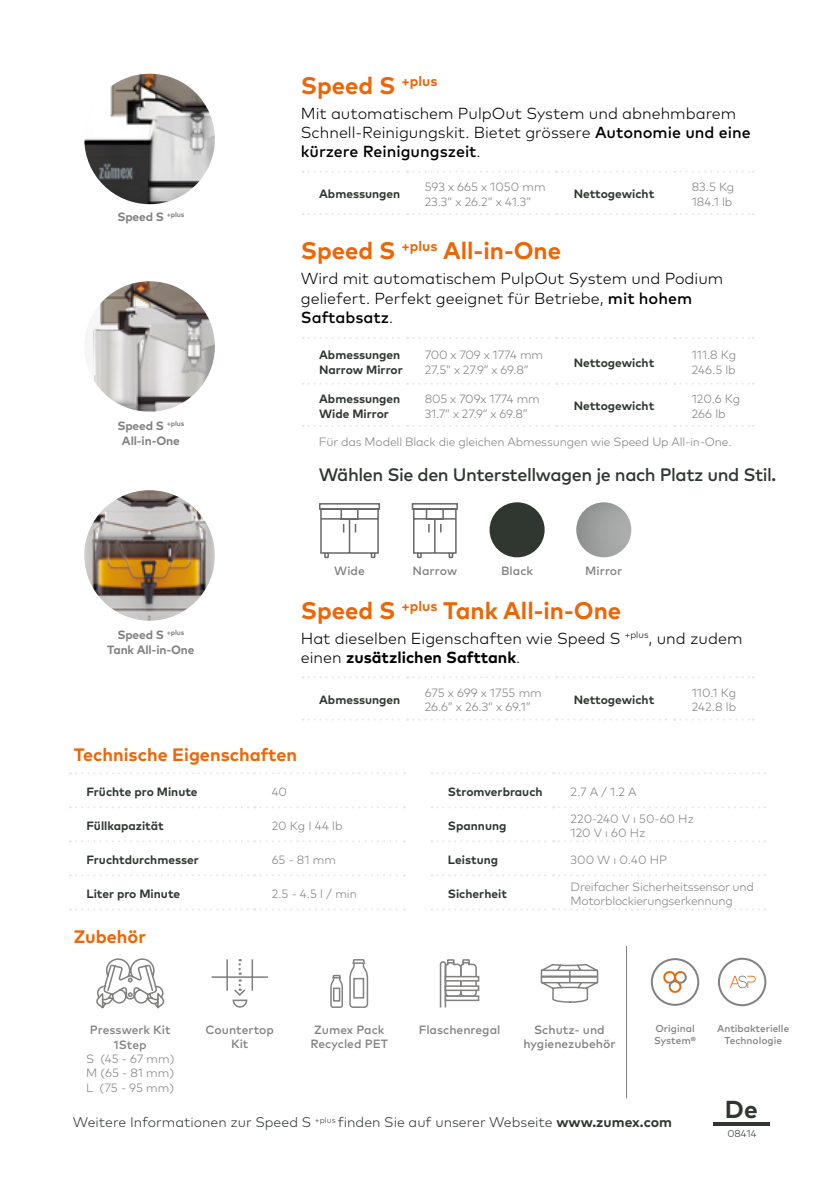
<style>
.page{position:relative;width:840px;height:1191px;background:#fff}
.page>*{position:absolute;margin:0;border:0;box-sizing:border-box;transform-origin:0 0}
.t1{font:700 24.6px "Mark Pro";color:#303731}
.t2{font:700 24px "Mark Pro";color:#ec6608}
.t3{font:500 18px "Mark Pro";letter-spacing:-.025em;color:#303731}
.t4{font:700 18px "Mark Pro";color:#ec6608}
.t5{font:300 16px/19.2px "Mark Pro";color:#000}
.t6{font:300 14px "Mark Pro";color:#303731}
.t7{font:300 12px/14.4px "Mark Pro";letter-spacing:-.01em;color:#828180}
.t8{font:700 12px/14.4px "Mark Pro";color:#303731}
.t9{font:500 12px/14.4px "Mark Pro";color:#828180;text-align:center}
.t10{font:700 12px/14.4px "Mark Pro";letter-spacing:-.01em;color:#828180;text-align:center}
.t11{font:500 10px/12px "Mark Pro";color:#828180;text-align:center}
.t12{font:300 10px "Mark Pro";color:#303731}
.s1{font-weight:500}
.s2{font-weight:700}
</style>
<div class="page">
<hr style="left:713px;top:1122px;width:56px;height:4px;background:#303731">
<svg style="left:70px;top:772px;width:335px;height:2px"></svg>
<svg style="left:70px;top:806px;width:335px;height:2px"></svg>
<svg style="left:70px;top:840px;width:335px;height:2px"></svg>
<svg style="left:70px;top:874px;width:335px;height:2px"></svg>
<svg style="left:70px;top:908px;width:335px;height:2px"></svg>
<svg style="left:431px;top:772px;width:333px;height:2px"></svg>
<svg style="left:431px;top:806px;width:333px;height:2px"></svg>
<svg style="left:431px;top:840px;width:333px;height:2px"></svg>
<svg style="left:431px;top:874px;width:333px;height:2px"></svg>
<svg style="left:431px;top:908px;width:333px;height:2px"></svg>
<img style="left:84px;top:281px;width:131px;height:131px;border-radius:65px">
<img style="left:84px;top:490px;width:131px;height:130px;border-radius:65px">
<svg style="left:302px;top:171px;width:451px;height:2px"></svg>
<svg style="left:302px;top:213px;width:451px;height:2px"></svg>
<svg style="left:302px;top:676px;width:451px;height:2px"></svg>
<svg style="left:302px;top:718px;width:451px;height:2px"></svg>
<svg style="left:96px;top:958px;width:68px;height:51px"></svg>
<svg style="left:302px;top:337px;width:451px;height:2px"></svg>
<svg style="left:302px;top:383px;width:451px;height:2px"></svg>
<svg style="left:302px;top:425px;width:451px;height:2px"></svg>
<div style="left:489px;top:502px;width:55px;height:55px;background:#303731;border-radius:50%"></div>
<img style="left:576px;top:502px;width:55px;height:55px;border-radius:28px">
<svg style="left:319px;top:503px;width:61px;height:56px"></svg>
<svg style="left:411px;top:503px;width:47px;height:56px"></svg>
<svg style="left:439px;top:959px;width:41px;height:49px"></svg>
<hr style="left:251px;top:959px;width:2px;height:31px;background:#828180">
<hr style="left:226px;top:959px;width:2px;height:31px;background:#828180">
<hr style="left:211px;top:976px;width:57px;height:2px;background:#828180">
<svg style="left:232px;top:959px;width:16px;height:49px"></svg>
<hr style="left:625px;top:946px;width:1px;height:152px;background:#828180">
<svg style="left:730px;top:975px;width:27px;height:13px"></svg>
<div style="left:717px;top:957px;width:49px;height:49px;border:2px solid #828180;border-radius:50%"></div>
<svg style="left:663px;top:971px;width:23px;height:22px"></svg>
<div style="left:650px;top:958px;width:48px;height:47px;border:2px solid #828180;border-radius:50%"></div>
<svg style="left:540px;top:963px;width:59px;height:40px"></svg>
<svg style="left:330px;top:959px;width:39px;height:49px"></svg>
<div style="left:333px;top:987px;width:7px;height:14px;border:2px solid #828180"></div>
<img style="left:84px;top:74px;width:131px;height:130px;border-radius:65px">
<h2 class="t2" style="left:300px;top:67px;width:138px">Speed S <sup>+plus</sup></h2>
<h3 class="t5" style="left:300px;top:102px;width:451px">Mit automatischem PulpOut System und abnehmbarem<br>Schnell-Reinigungskit. Bietet grössere <span class="s1">Autonomie und eine kürzere Reinigungszeit</span>.</h3>
<p class="t10" style="left:117px;top:209px;width:69px">Speed S <sup>+plus</sup></p>
<p class="t10" style="left:117px;top:418px;width:69px">Speed S <sup>+plus<br></sup>All-in-One</p>
<p class="t10" style="left:107px;top:627px;width:89px">Speed S <sup>+plus<br></sup>Tank All-in-One</p>
<p class="t8" style="left:319px;top:186px;width:83px">Abmessungen</p>
<p class="t7" style="left:424px;top:179px;width:122px">593 x 665 x 1050 mm<br>23.3” x 26.2” x 41.3”</p>
<p class="t8" style="left:573px;top:186px;width:82px">Nettogewicht</p>
<p class="t7" style="left:691px;top:179px;width:44px">83.5 Kg<br>184.1 lb</p>
<h2 class="t2" style="left:300px;top:233px;width:262px">Speed S <sup>+plus</sup> All-in-One</h2>
<h3 class="t5" style="left:300px;top:268px;width:424px">Wird mit automatischem PulpOut System und Podium geliefert. Perfekt geeignet für Betriebe, <span class="s1">mit hohem<br>Saftabsatz</span>.</h3>
<p class="t8" style="left:319px;top:347px;width:85px">Abmessungen<br>Narrow Mirror</p>
<p class="t7" style="left:424px;top:347px;width:120px">700 x 709 x 1774 mm<br>27.5” x 27.9” x 69.8”</p>
<p class="t8" style="left:573px;top:354px;width:82px">Nettogewicht</p>
<p class="t7" style="left:691px;top:347px;width:46px">111.8 Kg<br>246.5 lb</p>
<p class="t8" style="left:319px;top:391px;width:83px">Abmessungen<br>Wide Mirror</p>
<p class="t7" style="left:424px;top:391px;width:117px">805 x 709x 1774 mm<br>31.7” x 27.9” x 69.8”</p>
<p class="t8" style="left:573px;top:398px;width:82px">Nettogewicht</p>
<p class="t7" style="left:691px;top:391px;width:50px">120.6 Kg<br>266 lb</p>
<p class="t7" style="left:319px;top:434px;width:414px">Für das Modell Black die gleichen Abmessungen wie Speed Up All-in-One.</p>
<h3 class="t3" style="left:319px;top:461px;width:458px">Wählen Sie den Unterstellwagen je nach Platz und Stil.</h3>
<p class="t9" style="left:334px;top:562px;width:32px">Wide</p>
<p class="t9" style="left:412px;top:562px;width:46px">Narrow</p>
<p class="t9" style="left:501px;top:562px;width:33px">Black</p>
<p class="t9" style="left:585px;top:562px;width:39px">Mirror</p>
<h2 class="t2" style="left:300px;top:592px;width:322px">Speed S <sup>+plus</sup> Tank All-in-One</h2>
<h3 class="t5" style="left:300px;top:627px;width:443px">Hat dieselben Eigenschaften wie Speed S <sup>+plus</sup>, und zudem einen <span class="s2">zusätzlichen Safttank</span>.</h3>
<p class="t8" style="left:319px;top:691px;width:83px">Abmessungen</p>
<p class="t7" style="left:424px;top:684px;width:119px">675 x 699 x 1755 mm<br>26.6” x 26.3” x 69.1”</p>
<p class="t8" style="left:573px;top:691px;width:82px">Nettogewicht</p>
<p class="t7" style="left:691px;top:684px;width:46px">110.1 Kg<br>242.8 lb</p>
<h3 class="t4" style="left:74px;top:741px;width:225px">Technische Eigenschaften</h3>
<p class="t8" style="left:86px;top:783px;width:113px">Früchte pro Minute</p>
<p class="t7" style="left:271px;top:783px;width:17px">40</p>
<p class="t8" style="left:86px;top:817px;width:79px">Füllkapazität</p>
<p class="t7" style="left:271px;top:817px;width:72px">20 Kg I 44 lb</p>
<p class="t8" style="left:86px;top:851px;width:114px">Fruchtdurchmesser</p>
<p class="t7" style="left:271px;top:851px;width:66px">65 - 81 mm</p>
<p class="t8" style="left:86px;top:885px;width:95px">Liter pro Minute</p>
<p class="t7" style="left:271px;top:885px;width:87px">2.5 - 4.5 l / min</p>
<h3 class="t4" style="left:74px;top:923px;width:74px">Zubehör</h3>
<p class="t8" style="left:447px;top:783px;width:96px">Stromverbrauch</p>
<p class="t7" style="left:570px;top:783px;width:67px">2.7 A / 1.2 A</p>
<p class="t8" style="left:447px;top:817px;width:60px">Spannung</p>
<p class="t7" style="left:570px;top:810px;width:125px">220-240 V ı 50-60 Hz<br>120 V ı 60 Hz</p>
<p class="t8" style="left:447px;top:851px;width:52px">Leistung</p>
<p class="t7" style="left:570px;top:851px;width:98px">300 W ı 0.40 HP</p>
<p class="t8" style="left:447px;top:885px;width:60px">Sicherheit</p>
<p class="t7" style="left:570px;top:878px;width:185px">Dreifacher Sicherheitssensor und<br>Motorblockierungserkennung</p>
<p class="t9" style="left:90px;top:1021px;width:82px">Presswerk Kit<br>1Step</p>
<p class="t7" style="left:86px;top:1050px;width:90px;text-align:justify">S (45 - 67 mm)<br>M (65 - 81 mm)<br>L (75 - 95 mm)</p>
<p class="t9" style="left:205px;top:1021px;width:70px">Countertop<br>Kit</p>
<p class="t11" style="left:716px;top:1022px;width:74px">Antibakterielle<br>Technologie</p>
<p class="t11" style="left:653px;top:1022px;width:43px;text-align:left">Original<br>System®</p>
<p class="t9" style="left:310px;top:1021px;width:79px">Zumex Pack<br>Recycled PET</p>
<p class="t9" style="left:418px;top:1021px;width:83px">Flaschenregal</p>
<p class="t9" style="left:523px;top:1021px;width:94px">Schutz- und hygienezubehör</p>
<p class="t6" style="left:73px;top:1112px;width:600px">Weitere Informationen zur Speed S <sup>+plus</sup> finden Sie auf unserer Webseite <span class="s2">www.zumex.com</span></p>
<h1 class="t1" style="left:724px;top:1090px;width:34px">De</h1>
<p class="t12" style="left:727px;top:1126px;width:30px">08414</p>
</div>
